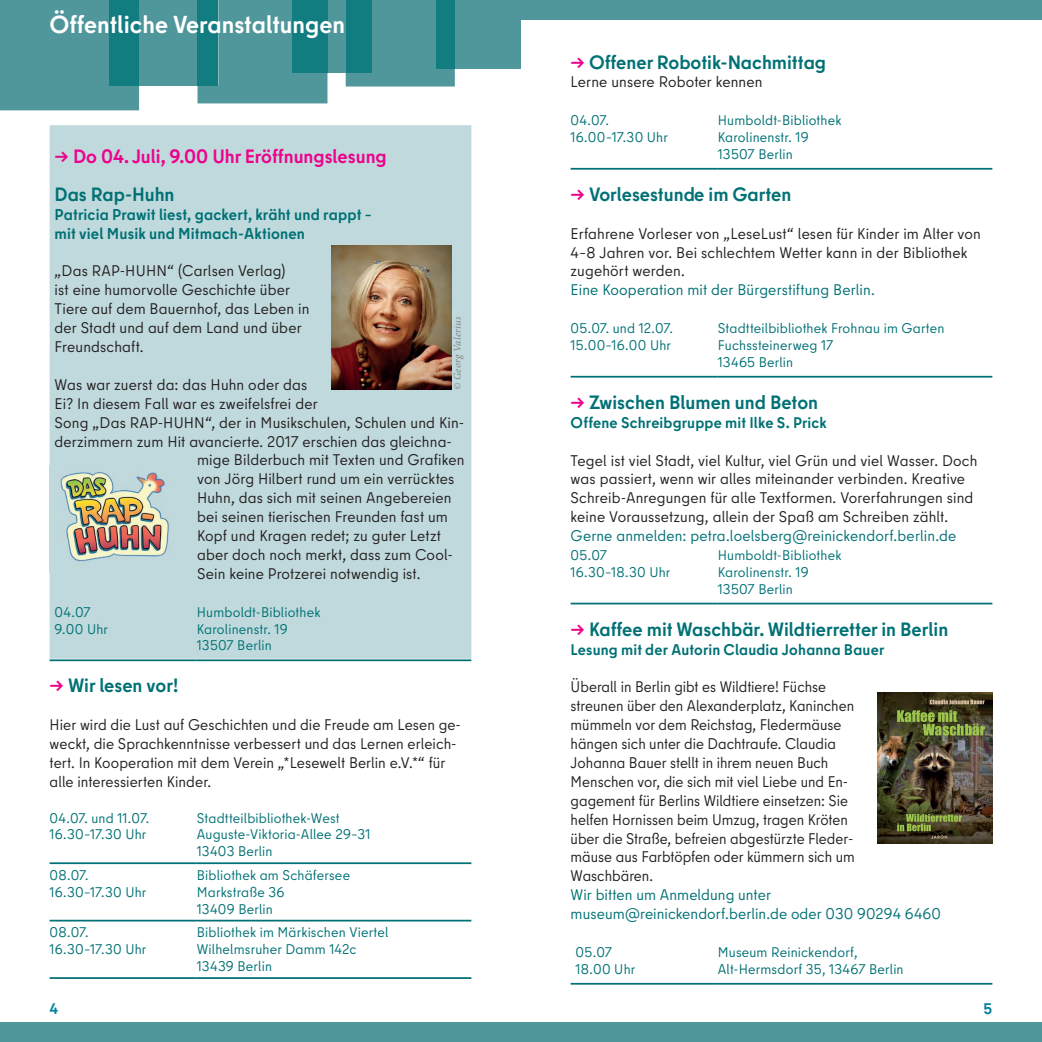
<style>
.page{position:relative;width:1042px;height:1042px;background:#fff}
.page>*{position:absolute;margin:0;border:0;box-sizing:border-box;transform-origin:0 0}
.t1{font:700 24.5px "Berlin Type";color:#fff}
.t2{font:700 19.25px "Berlin Type";color:#007175}
.t3{font:700 19.25px "Berlin Type";color:#ed028c}
.t4{font:700 15.75px/18.9px "Berlin Type";letter-spacing:.01em;color:#007175}
.t5{font:15.4px/18.9px "Berlin Type";letter-spacing:.005em;color:#231f20}
.t6{font:15.4px/18.9px "Berlin Type";letter-spacing:.005em;color:#007175}
.t7{font:700 15.4px "Berlin Type";letter-spacing:.01em;color:#007175}
.t8{font:700 15.4px "Berlin Type";color:#00829b}
.t9{font:14px/16.8px "Berlin Type";letter-spacing:.015em;color:#007175}
.t10{font:italic 10.5px "Minion Pro";letter-spacing:.025em;color:#808285}
.s1{color:#ed028c}
</style>
<div class="page">
<div style="left:50px;top:125px;width:421px;height:534px;background:#c0d9dc"></div>
<div style="left:0;top:0;width:139px;height:110px;background:#50979c"></div>
<div style="left:139px;top:0;width:58px;height:86px;background:#50979c"></div>
<div style="left:109px;top:0;width:30px;height:86px;background:#127d81"></div>
<div style="left:197px;top:0;width:130px;height:103px;background:#50979c"></div>
<div style="left:197px;top:0;width:21px;height:86px;background:#127d81"></div>
<div style="left:327px;top:0;width:19px;height:73px;background:#50979c"></div>
<div style="left:292px;top:0;width:35px;height:73px;background:#127d81"></div>
<div style="left:346px;top:0;width:109px;height:87px;background:#50979c"></div>
<div style="left:346px;top:0;width:26px;height:73px;background:#127d81"></div>
<div style="left:455px;top:0;width:66px;height:69px;background:#50979c"></div>
<div style="left:437px;top:0;width:18px;height:69px;background:#127d81"></div>
<hr style="left:50px;top:659px;width:147px;height:2px;background:#007175">
<hr style="left:197px;top:659px;width:274px;height:2px;background:#007175">
<hr style="left:50px;top:862px;width:147px;height:2px;background:#007175">
<hr style="left:197px;top:862px;width:274px;height:2px;background:#007175">
<hr style="left:50px;top:920px;width:147px;height:1px;background:#007175">
<hr style="left:197px;top:920px;width:274px;height:1px;background:#007175">
<hr style="left:50px;top:977px;width:147px;height:2px;background:#007175">
<hr style="left:197px;top:977px;width:274px;height:2px;background:#007175">
<hr style="left:570px;top:168px;width:148px;height:2px;background:#007175">
<hr style="left:718px;top:168px;width:274px;height:2px;background:#007175">
<hr style="left:570px;top:376px;width:148px;height:2px;background:#007175">
<hr style="left:718px;top:376px;width:274px;height:2px;background:#007175">
<hr style="left:570px;top:603px;width:148px;height:1px;background:#007175">
<hr style="left:718px;top:603px;width:274px;height:1px;background:#007175">
<hr style="left:570px;top:983px;width:148px;height:1px;background:#007175">
<hr style="left:718px;top:983px;width:274px;height:1px;background:#007175">
<div style="left:521px;top:0;width:521px;height:20px;background:#50979c"></div>
<div style="left:0;top:1022px;width:1042px;height:20px;background:#50979c"></div>
<img style="left:877px;top:692px;width:115px;height:151px">
<img style="left:49px;top:465px;width:128px;height:107px">
<img style="left:331px;top:246px;width:120px;height:144px">
<h1 class="t1" style="left:50px;top:9px;width:297px">Öffentliche Veranstaltungen</h1>
<p class="t3" style="left:55px;top:144px;width:334px">→ Do 04. Juli, 9.00 Uhr Eröffnungslesung</p>
<p class="t2" style="left:55px;top:182px;width:121px">Das Rap-Huhn</p>
<p class="t4" style="left:55px;top:205px;width:319px">Patricia Prawit liest, gackert, kräht und rappt – mit viel Musik und Mitmach-Aktionen</p>
<p class="t5" style="left:55px;top:262px;width:256px">„Das RAP-HUHN“ (Carlsen Verlag)<br>ist eine humorvolle Geschichte über<br>Tiere auf dem Bauernhof, das Leben in der Stadt und auf dem Land und über<br>Freundschaft.</p>
<p class="t5" style="left:55px;top:375px;width:254px">Was war zuerst da: das Huhn oder das</p>
<p class="t5" style="left:55px;top:394px;width:265px">Ei? In diesem Fall war es zweifelsfrei der</p>
<p class="t5" style="left:55px;top:413px;width:411px">Song „Das RAP-HUHN“, der in Musikschulen, Schulen und Kin-</p>
<p class="t5" style="left:55px;top:432px;width:399px">derzimmern zum Hit avancierte. 2017 erschien das gleichna-</p>
<p class="t5" style="left:197px;top:451px;width:269px">mige Bilderbuch mit Texten und Grafiken</p>
<p class="t5" style="left:197px;top:470px;width:259px">von Jörg Hilbert rund um ein verrücktes</p>
<p class="t5" style="left:197px;top:488px;width:256px">Huhn, das sich mit seinen Angebereien</p>
<p class="t5" style="left:197px;top:507px;width:252px">bei seinen tierischen Freunden fast um</p>
<p class="t5" style="left:197px;top:526px;width:245px">Kopf und Kragen redet; zu guter Letzt</p>
<p class="t5" style="left:197px;top:545px;width:257px">aber doch noch merkt, dass zum Cool-</p>
<p class="t5" style="left:197px;top:564px;width:225px">Sein keine Protzerei notwendig ist.</p>
<p class="t9" style="left:55px;top:603px;width:55px">04.07<br>9.00 Uhr</p>
<p class="t9" style="left:197px;top:603px;width:125px">Humboldt-Bibliothek<br>Karolinenstr. 19<br>13507 Berlin</p>
<p class="t2" style="left:50px;top:673px;width:130px"><span class="s1">→</span> Wir lesen vor!</p>
<p class="t5" style="left:50px;top:715px;width:413px">Hier wird die Lust auf Geschichten und die Freude am Lesen ge&shy;weckt, die Sprachkenntnisse verbessert und das Lernen erleich&shy;tert. In Kooperation mit dem Verein „*Lesewelt Berlin e.V.*“ für alle interessierten Kinder.</p>
<p class="t9" style="left:50px;top:809px;width:101px">04.07. und 11.07.<br>16.30–17.30 Uhr</p>
<p class="t9" style="left:197px;top:809px;width:175px">Stadtteilbibliothek-West<br>Auguste-Viktoria-Allee 29–31<br>13403 Berlin</p>
<p class="t9" style="left:50px;top:867px;width:98px">08.07.<br>16.30–17.30 Uhr</p>
<p class="t9" style="left:197px;top:867px;width:155px">Bibliothek am Schäfersee<br>Markstraße 36<br>13409 Berlin</p>
<p class="t9" style="left:50px;top:924px;width:98px">08.07.<br>16.30–17.30 Uhr</p>
<p class="t9" style="left:197px;top:924px;width:193px">Bibliothek im Märkischen Viertel<br>Wilhelmsruher Damm 142c<br>13439 Berlin</p>
<p class="t10" style="left:450px;top:390px;width:75px;rotate:-90deg">© Georg Valerius</p>
<p class="t2" style="left:570px;top:49px;width:257px"><span class="s1">→</span> Offener Robotik-Nachmittag</p>
<p class="t5" style="left:570px;top:73px;width:193px">Lerne unsere Roboter kennen</p>
<p class="t9" style="left:570px;top:112px;width:99px">04.07.<br>16.00–17.30 Uhr</p>
<p class="t9" style="left:718px;top:112px;width:125px">Humboldt-Bibliothek<br>Karolinenstr. 19<br>13507 Berlin</p>
<p class="t2" style="left:570px;top:182px;width:222px"><span class="s1">→</span> Vorlesestunde im Garten</p>
<p class="t5" style="left:570px;top:224px;width:412px">Erfahrene Vorleser von „LeseLust“ lesen für Kinder im Alter von<br>4–8 Jahren vor. Bei schlechtem Wetter kann in der Bibliothek zugehört werden.</p>
<p class="t6" style="left:570px;top:281px;width:306px">Eine Kooperation mit der Bürgerstiftung Berlin.</p>
<p class="t9" style="left:570px;top:320px;width:104px">05.07. und 12.07.<br>15.00–16.00 Uhr</p>
<p class="t9" style="left:718px;top:320px;width:228px">Stadtteilbibliothek Frohnau im Garten<br>Fuchssteinerweg 17<br>13465 Berlin</p>
<p class="t2" style="left:570px;top:390px;width:249px"><span class="s1">→</span> Zwischen Blumen und Beton</p>
<p class="t7" style="left:570px;top:412px;width:257px">Offene Schreibgruppe mit Ilke S. Prick</p>
<p class="t5" style="left:570px;top:451px;width:408px">Tegel ist viel Stadt, viel Kultur, viel Grün und viel Wasser. Doch was passiert, wenn wir alles miteinander verbinden. Kreative Schreib-Anregungen für alle Textformen. Vorerfahrungen sind keine Voraussetzung, allein der Spaß am Schreiben zählt.</p>
<p class="t6" style="left:570px;top:526px;width:387px">Gerne anmelden: petra.loelsberg@reinickendorf.berlin.de</p>
<p class="t9" style="left:570px;top:547px;width:101px">05.07<br>16.30–18.30 Uhr</p>
<p class="t9" style="left:718px;top:547px;width:125px">Humboldt-Bibliothek<br>Karolinenstr. 19<br>13507 Berlin</p>
<p class="t2" style="left:570px;top:616px;width:379px"><span class="s1">→</span> Kaffee mit Waschbär. Wildtierretter in Berlin</p>
<p class="t7" style="left:570px;top:639px;width:315px">Lesung mit der Autorin Claudia Johanna Bauer</p>
<p class="t5" style="left:570px;top:678px;width:286px">Überall in Berlin gibt es Wildtiere! Füchse streunen über den Alexanderplatz, Kaninchen mümmeln vor dem Reichstag, Fledermäuse hängen sich unter die Dachtraufe. Claudia Johanna Bauer stellt in ihrem neuen Buch Menschen vor, die sich mit viel Liebe und En&shy;gagement für Berlins Wildtiere einsetzen: Sie helfen Hornissen beim Umzug, tragen Kröten über die Straße, befreien abgestürzte Fleder&shy;mäuse aus Farbtöpfen oder kümmern sich um Waschbären.</p>
<p class="t6" style="left:570px;top:885px;width:372px">Wir bitten um Anmeldung unter museum@reinickendorf.berlin.de oder 030 90294 6460</p>
<p class="t9" style="left:575px;top:944px;width:61px">05.07<br>18.00 Uhr</p>
<p class="t9" style="left:718px;top:944px;width:187px">Museum Reinickendorf,<br>Alt-Hermsdorf 35, 13467 Berlin</p>
<p class="t8" style="left:50px;top:998px;width:10px">4</p>
<p class="t8" style="left:983px;top:998px;width:10px">5</p>
</div>
